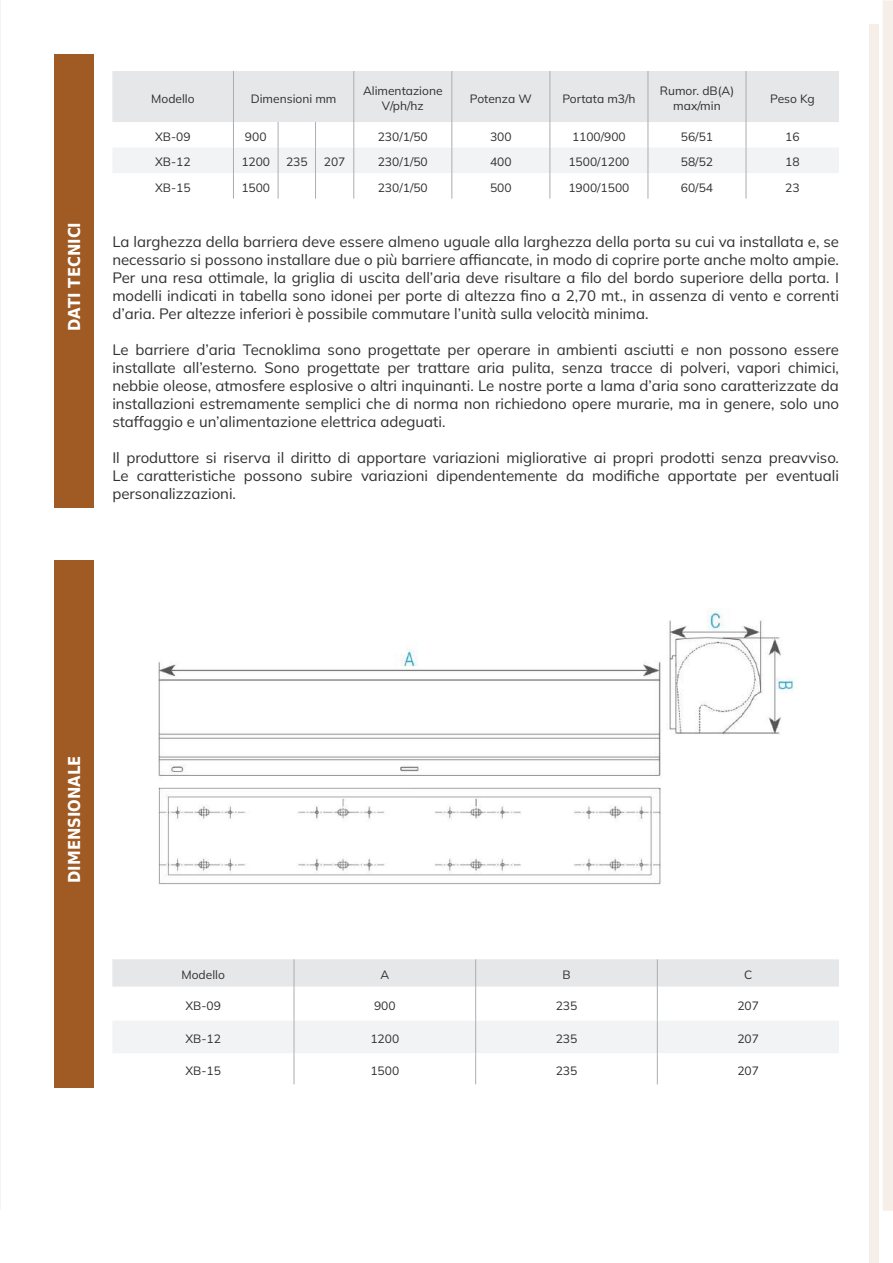
<style>
.page{position:relative;width:893px;height:1263px;background:#fff}
.page>*{position:absolute;margin:0;border:0;box-sizing:border-box;transform-origin:0 0}
.t1{font:700 16.5px "DejaVu Sans Condensed";color:#fff}
.t2{font:200 15px/18px "Mulish";color:#312f30;text-align:justify}
.t3{font:200 12px/14.4px "Mulish";color:#312f30;text-align:center}
</style>
<div class="page">
<div style="left:54px;top:54px;width:40px;height:453px;background:#a05a23"></div>
<svg style="left:0;top:0;width:1px;height:1210px"></svg>
<svg style="left:112px;top:71px;width:727px;height:128px"></svg>
<div style="left:869px;top:24px;width:9px;height:1239px;background:#f5eee9"></div>
<div style="left:883px;top:0;width:10px;height:1211px;background:#f5eee9"></div>
<div style="left:54px;top:560px;width:40px;height:527px;background:#a05a23"></div>
<img style="left:158px;top:608px;width:640px;height:277px">
<div style="left:113px;top:1020px;width:726px;height:33px;background:#f2f3f4"></div>
<hr style="left:294px;top:986px;width:1px;height:34px;background:#acadb1">
<hr style="left:294px;top:1020px;width:1px;height:33px;background:#acadb1">
<hr style="left:294px;top:1053px;width:1px;height:31px;background:#acadb1">
<hr style="left:475px;top:986px;width:1px;height:34px;background:#acadb1">
<hr style="left:475px;top:1020px;width:1px;height:33px;background:#acadb1">
<hr style="left:475px;top:1053px;width:1px;height:31px;background:#acadb1">
<div style="left:112px;top:959px;width:727px;height:27px;background:#e6e7e9"></div>
<hr style="left:657px;top:986px;width:1px;height:34px;background:#acadb1">
<hr style="left:657px;top:1020px;width:1px;height:33px;background:#acadb1">
<hr style="left:657px;top:1053px;width:1px;height:31px;background:#acadb1">
<p class="t1" style="left:61px;top:331px;width:110px;rotate:-90deg">DATI TECNICI</p>
<p class="t3" style="left:151px;top:91px;width:45px">Modello</p>
<p class="t3" style="left:251px;top:91px;width:87px">Dimensioni mm</p>
<p class="t3" style="left:363px;top:84px;width:81px">Alimentazione<br>V/ph/hz</p>
<p class="t3" style="left:470px;top:91px;width:63px">Potenza W</p>
<p class="t3" style="left:562px;top:91px;width:75px">Portata m3/h</p>
<p class="t3" style="left:660px;top:84px;width:76px">Rumor. dB(A) max/min</p>
<p class="t3" style="left:770px;top:91px;width:46px">Peso Kg</p>
<p class="t3" style="left:155px;top:129px;width:37px">XB-09</p>
<p class="t3" style="left:245px;top:129px;width:23px">900</p>
<p class="t3" style="left:378px;top:129px;width:52px">230/1/50</p>
<p class="t3" style="left:490px;top:129px;width:23px">300</p>
<p class="t3" style="left:572px;top:129px;width:55px">1100/900</p>
<p class="t3" style="left:681px;top:129px;width:34px">56/51</p>
<p class="t3" style="left:785px;top:129px;width:16px">16</p>
<p class="t3" style="left:155px;top:155px;width:37px">XB-12</p>
<p class="t3" style="left:241px;top:155px;width:30px">1200</p>
<p class="t3" style="left:286px;top:155px;width:23px">235</p>
<p class="t3" style="left:324px;top:155px;width:23px">207</p>
<p class="t3" style="left:378px;top:155px;width:52px">230/1/50</p>
<p class="t3" style="left:490px;top:155px;width:23px">400</p>
<p class="t3" style="left:568px;top:155px;width:63px">1500/1200</p>
<p class="t3" style="left:681px;top:155px;width:34px">58/52</p>
<p class="t3" style="left:785px;top:155px;width:16px">18</p>
<p class="t3" style="left:155px;top:180px;width:37px">XB-15</p>
<p class="t3" style="left:241px;top:180px;width:30px">1500</p>
<p class="t3" style="left:378px;top:180px;width:52px">230/1/50</p>
<p class="t3" style="left:490px;top:180px;width:23px">500</p>
<p class="t3" style="left:568px;top:180px;width:63px">1900/1500</p>
<p class="t3" style="left:681px;top:180px;width:34px">60/54</p>
<p class="t3" style="left:785px;top:180px;width:16px">23</p>
<p class="t2" style="left:112px;top:232px;width:728px">La larghezza della barriera deve essere almeno uguale alla larghezza della porta su cui va installata e, se necessario si possono installare due o più barriere affiancate, in modo di coprire porte anche molto ampie.<br>Per una resa ottimale, la griglia di uscita dell’aria deve risultare a filo del bordo superiore della porta. I modelli indicati in tabella sono idonei per porte di altezza fino a 2,70 mt., in assenza di vento e correnti d’aria. Per altezze inferiori è possibile commutare l’unità sulla velocità minima.</p>
<p class="t2" style="left:112px;top:340px;width:728px">Le barriere d’aria Tecnoklima sono progettate per operare in ambienti asciutti e non possono essere installate all’esterno. Sono progettate per trattare aria pulita, senza tracce di polveri, vapori chimici, nebbie oleose, atmosfere esplosive o altri inquinanti. Le nostre porte a lama d’aria sono caratterizzate da installazioni estremamente semplici che di norma non richiedono opere murarie, ma in genere, solo uno staffaggio e un’alimentazione elettrica adeguati.</p>
<p class="t2" style="left:112px;top:448px;width:728px">Il produttore si riserva il diritto di apportare variazioni migliorative ai propri prodotti senza preavviso.<br>Le caratteristiche possono subire variazioni dipendentemente da modifiche apportate per eventuali personalizzazioni.</p>
<p class="t1" style="left:61px;top:883px;width:129px;rotate:-90deg">DIMENSIONALE</p>
<p class="t3" style="left:181px;top:967px;width:45px">Modello</p>
<p class="t3" style="left:380px;top:967px;width:10px">A</p>
<p class="t3" style="left:562px;top:967px;width:10px">B</p>
<p class="t3" style="left:744px;top:967px;width:10px">C</p>
<p class="t3" style="left:185px;top:998px;width:37px">XB-09</p>
<p class="t3" style="left:374px;top:998px;width:23px">900</p>
<p class="t3" style="left:556px;top:998px;width:23px">235</p>
<p class="t3" style="left:737px;top:998px;width:23px">207</p>
<p class="t3" style="left:185px;top:1031px;width:37px">XB-12</p>
<p class="t3" style="left:370px;top:1031px;width:30px">1200</p>
<p class="t3" style="left:556px;top:1031px;width:23px">235</p>
<p class="t3" style="left:737px;top:1031px;width:23px">207</p>
<p class="t3" style="left:185px;top:1063px;width:37px">XB-15</p>
<p class="t3" style="left:370px;top:1063px;width:30px">1500</p>
<p class="t3" style="left:556px;top:1063px;width:23px">235</p>
<p class="t3" style="left:737px;top:1063px;width:23px">207</p>
</div>
